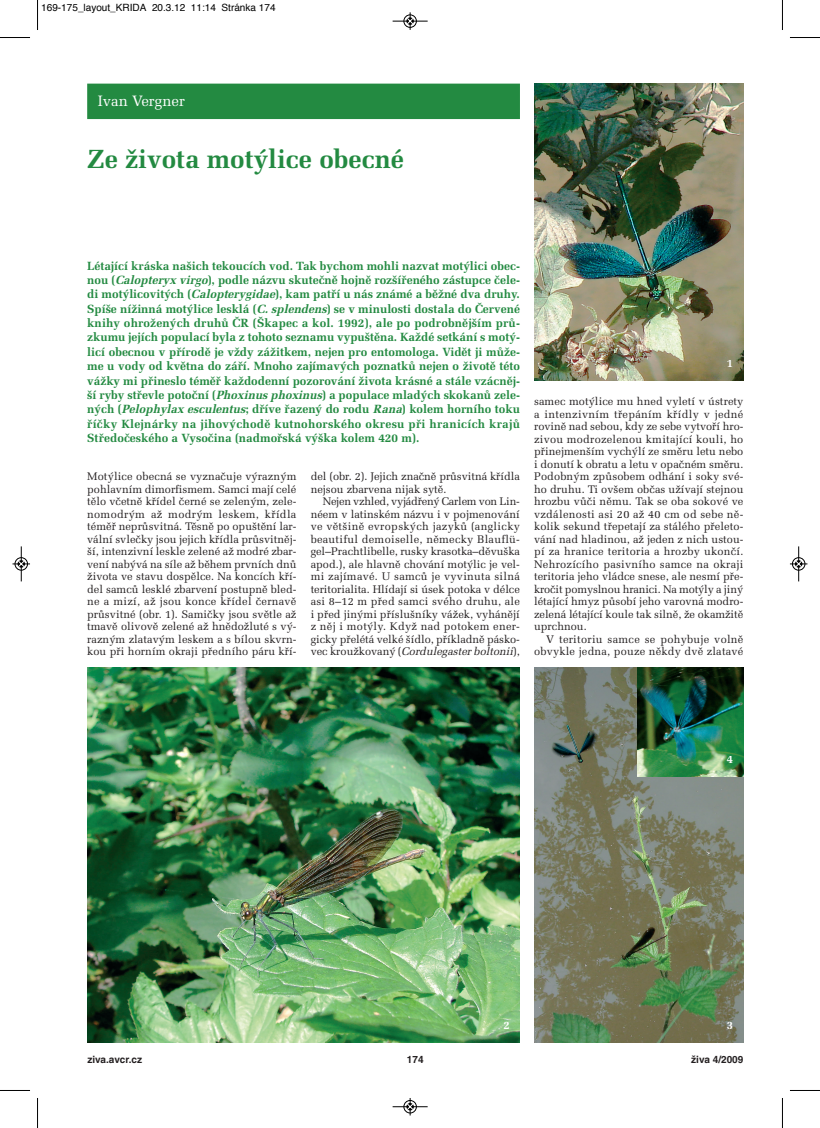
<style>
.page{position:relative;width:820px;height:1128px;background:#fff}
.page>*{position:absolute;margin:0;border:0;box-sizing:border-box;transform-origin:0 0}
.t1{font:700 26.25px "Melior CE";color:#238a41}
.t2{font:15px "Melior CE";color:#fff}
.t3{font:700 11.88px/14.4px "Melior CE";color:#238a41;text-align:justify}
.t4{font:700 11.25px "Melior CE";color:#fff}
.t5{font:11px/12.5px "Melior CE";color:#231f20;text-align:justify}
.t6{font:11px/12.5px "Melior CE";letter-spacing:.02em;color:#231f20;text-align:right}
.t7{font:10px "Helvetica";color:#000}
.t8{font:700 10px "Helvetica CE";color:#231f20}
.s1{font-style:italic}
</style>
<div class="page">
<div style="left:87px;top:84px;width:432px;height:35px;background:#238a41"></div>
<img style="left:534px;top:84px;width:209px;height:296px">
<img style="left:87px;top:668px;width:432px;height:374px">
<img style="left:534px;top:668px;width:209px;height:374px">
<img style="left:637px;top:668px;width:106px;height:108px">
<hr style="left:37px;top:0;width:1px;height:30px;background:#000">
<hr style="left:0;top:37px;width:30px;height:1px;background:#000">
<hr style="left:781px;top:0;width:1px;height:30px;background:#000">
<hr style="left:789px;top:37px;width:30px;height:1px;background:#000">
<hr style="left:37px;top:1097px;width:1px;height:30px;background:#000">
<hr style="left:0;top:1090px;width:30px;height:1px;background:#000">
<hr style="left:781px;top:1097px;width:1px;height:30px;background:#000">
<hr style="left:789px;top:1090px;width:30px;height:1px;background:#000">
<div style="left:403px;top:14px;width:13px;height:14px;border:1px solid #fff;border-radius:50%"></div>
<hr style="left:392px;top:21px;width:35px;height:1px;background:#000">
<div style="left:403px;top:15px;width:13px;height:13px;border:1px solid #000;border-radius:50%"></div>
<svg style="left:407px;top:12px;width:6px;height:18px"></svg>
<div style="left:403px;top:1099px;width:13px;height:14px;border:1px solid #fff;border-radius:50%"></div>
<hr style="left:392px;top:1106px;width:35px;height:1px;background:#000">
<div style="left:403px;top:1100px;width:13px;height:13px;border:1px solid #000;border-radius:50%"></div>
<svg style="left:407px;top:1098px;width:6px;height:17px"></svg>
<hr style="left:21px;top:546px;width:1px;height:35px;background:#000">
<div style="left:15px;top:557px;width:13px;height:13px;border:1px solid #000;border-radius:50%"></div>
<svg style="left:12px;top:560px;width:18px;height:7px"></svg>
<hr style="left:798px;top:546px;width:1px;height:35px;background:#000">
<div style="left:791px;top:557px;width:13px;height:13px;border:1px solid #000;border-radius:50%"></div>
<svg style="left:790px;top:560px;width:17px;height:7px"></svg>
<p class="t7" style="left:41px;top:4px;width:236px">169-175_layout_KRIDA 20.3.12 11:14 Stránka 174</p>
<h2 class="t2" style="left:98px;top:96px;width:88px">Ivan Vergner</h2>
<h1 class="t1" style="left:87px;top:149px;width:318px">Ze života motýlice obecné</h1>
<p class="t3" style="left:87px;top:260px;width:434px">Létající kráska našich tekoucích vod. Tak bychom mohli nazvat motýlici obec&shy;nou (<span class="s1">Calopteryxvirgo</span>), podle názvu skutečně hojně rozšířeného zástupce čele&shy;di motýlicovitých (<span class="s1">Calopterygidae</span>), kam patří u nás známé a běžné dva druhy.<br>Spíše nížinná motýlice lesklá (<span class="s1">C.splendens</span>) se v minulosti dostala do Červené knihy ohrožených druhů ČR (Škapec a kol. 1992), ale po podrobnějším prů&shy;zkumu jejích populací byla z tohoto seznamu vypuštěna. Každé setkání s motý&shy;licí obecnou v přírodě je vždy zážitkem, nejen pro entomologa. Vidět ji může&shy;me u vody od května do září. Mnoho zajímavých poznatků nejen o životě této vážky mi přineslo téměř každodenní pozorování života krásné a stále vzácněj&shy;ší ryby střevle potoční (<span class="s1">Phoxinusphoxinus</span>) a populace mladých skokanů zele&shy;ných (<span class="s1">Pelophylaxesculentus</span>; dříve řazený do rodu <span class="s1">Rana</span>) kolem horního toku říčky Klejnárky na jihovýchodě kutnohorského okresu při hranicích krajů Středočeského a Vysočina (nadmořská výška kolem 420 m).</p>
<p class="t5" style="left:87px;top:471px;width:211px">Motýlice obecná se vyznačuje výrazným pohlavním dimorfismem. Samci mají celé tělo včetně křídel černé se zeleným, zele&shy;nomodrým až modrým leskem, křídla téměř neprůsvitná. Těsně po opuštění lar&shy;vální svlečky jsou jejich křídla průsvitněj&shy;ší, intenzivní leskle zelené až modré zbar&shy;vení nabývá na síle až během prvních dnů života ve stavu dospělce. Na koncích kří&shy;del samců lesklé zbarvení postupně bled&shy;ne a mizí, až jsou konce křídel černavě průsvitné (obr. 1). Samičky jsou světle až tmavě olivově zelené až hnědožluté s vý&shy;razným zlatavým leskem a s bílou skvrn&shy;kou při horním okraji předního páru kří-</p>
<p class="t5" style="left:310px;top:471px;width:211px">del (obr. 2). Jejich značně průsvitná křídla nejsou zbarvena nijak sytě.</p>
<p class="t5" style="left:310px;top:496px;width:211px;text-indent:12px">Nejen vzhled, vyjádřený Carlem von Lin&shy;néem v latinském názvu i v pojmenování ve většině evropských jazyků (anglicky beautiful demoiselle, německy Blauflü&shy;gel–Prachtlibelle, rusky krasotka–děvuška apod.), ale hlavně chování motýlic je vel&shy;mi zajímavé. U samců je vyvinuta silná teritorialita. Hlídají si úsek potoka v délce asi 8–12 m před samci svého druhu, ale i před jinými příslušníky vážek, vyhánějí z něj i motýly. Když nad potokem ener&shy;gicky přelétá velké šídlo, příkladně pásko&shy;v e c k r o u ž k o v a n ý ( <span class="s1">Cordulegaster boltonii</span>) ,</p>
<p class="t4" style="left:726px;top:359px;width:8px">1</p>
<p class="t5" style="left:534px;top:396px;width:211px">samec motýlice mu hned vyletí v ústrety a intenzivním třepáním křídly v jedné rovině nad sebou, kdy ze sebe vytvoří hro&shy;zivou modrozelenou kmitající kouli, ho přinejmenším vychýlí ze směru letu nebo i donutí k obratu a letu v opačném směru.<br>Podobným způsobem odhání i soky své&shy;ho druhu. Ti ovšem občas užívají stejnou hrozbu vůči němu. Tak se oba sokové ve vzdálenosti asi 20 až 40 cm od sebe ně&shy;kolik sekund třepetají za stálého přeleto&shy;vání nad hladinou, až jeden z nich ustou&shy;pí za hranice teritoria a hrozby ukončí.<br>Nehrozícího pasivního samce na okraji teritoria jeho vládce snese, ale nesmí pře&shy;kročit pomyslnou hranici. Na motýly a jiný létající hmyz působí jeho varovná modro&shy;zelená létající koule tak silně, že okamžitě uprchnou.</p>
<p class="t6" style="left:534px;top:634px;width:211px">V teritoriu samce se pohybuje volně obvykle jedna, pouze někdy dvě zlatavé</p>
<p class="t4" style="left:726px;top:755px;width:8px">4</p>
<p class="t4" style="left:503px;top:1021px;width:8px">2</p>
<p class="t4" style="left:726px;top:1021px;width:8px">3</p>
<p class="t8" style="left:87px;top:1055px;width:56px">ziva.avcr.cz</p>
<p class="t8" style="left:407px;top:1055px;width:18px">174</p>
<p class="t8" style="left:691px;top:1055px;width:54px">živa 4/2009</p>
</div>
